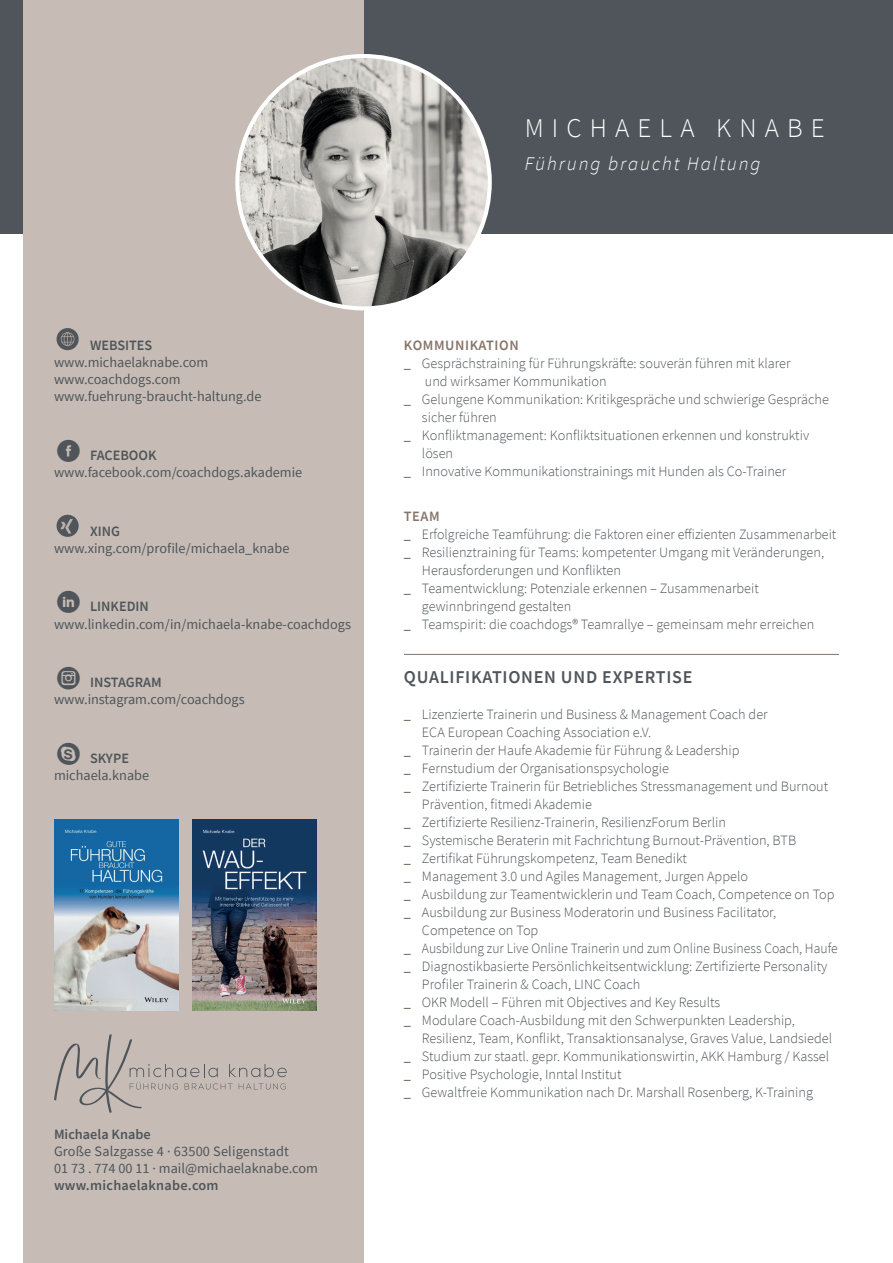
<style>
.page{position:relative;width:893px;height:1263px;background:#fff}
.page>*{position:absolute;margin:0;border:0;box-sizing:border-box;transform-origin:0 0}
.t1{font:34.5px "socialtype";color:#4f555a}
.t2{font:300 27px "Source Sans Pro";letter-spacing:.3em;color:#fff}
.t3{font:italic 300 19.35px "Source Sans Pro";letter-spacing:.1em;color:#fff}
.t4{font:600 18px "Source Sans Pro";letter-spacing:.04em;color:#4f555a}
.t5{font:300 14.25px "Source Sans Pro";color:#4f555a}
.t6{font:14.25px/17.1px "Source Sans Pro";color:#4f555a}
.t7{font:300 14.25px "Source Sans Pro";color:#4f555a;scale:.96 1}
.t8{font:600 14.25px "Source Sans Pro";color:#4f555a}
.t9{font:600 14.25px "Source Sans Pro";letter-spacing:.02em;color:#4f555a}
.t10{font:600 14.25px "Source Sans Pro";letter-spacing:.04em;color:#877469}
.s1{font-weight:700;color:#877469}
</style>
<div class="page">
<div style="left:0;top:0;width:893px;height:234px;background:#4f555a"></div>
<div style="left:23px;top:0;width:341px;height:1263px;background:#c6bcb5"></div>
<img style="left:237px;top:56px;width:253px;height:252px;border-radius:126px">
<div style="left:57px;top:328px;width:22px;height:22px;background:#4f555a;border-radius:50%"></div>
<svg style="left:61px;top:332px;width:13px;height:14px"></svg>
<div style="left:57px;top:515px;width:22px;height:22px;background:#4f555a;border-radius:50%"></div>
<svg style="left:60px;top:519px;width:13px;height:15px"></svg>
<svg style="left:54px;top:1034px;width:233px;height:79px"></svg>
<img style="left:54px;top:820px;width:124px;height:191px">
<img style="left:193px;top:820px;width:124px;height:191px">
<hr style="left:404px;top:654px;width:435px;height:1px;background:#877469">
<h2 class="t2" style="left:525px;top:112px;width:301px">MICHAELA KNABE</h2>
<h3 class="t3" style="left:525px;top:151px;width:237px">Führung braucht Haltung</h3>
<p class="t8" style="left:90px;top:336px;width:64px">WEBSITES</p>
<p class="t6" style="left:54px;top:354px;width:209px">www.michaelaknabe.com www.coachdogs.com www.fuehrung-braucht-haltung.de</p>
<h1 class="t1" style="left:54px;top:430px;width:30px">B</h1>
<p class="t8" style="left:90px;top:445px;width:68px">FACEBOOK</p>
<p class="t6" style="left:54px;top:463px;width:250px">www.facebook.com/coachdogs.akademie</p>
<p class="t8" style="left:90px;top:522px;width:32px">XING</p>
<p class="t6" style="left:54px;top:540px;width:237px">www.xing.com/profile/michaela_knabe</p>
<h1 class="t1" style="left:54px;top:582px;width:30px">D</h1>
<p class="t8" style="left:90px;top:597px;width:60px">LINKEDIN</p>
<p class="t6" style="left:54px;top:615px;width:298px">www.linkedin.com/in/michaela-knabe-coachdogs</p>
<h1 class="t1" style="left:54px;top:658px;width:30px">V</h1>
<p class="t8" style="left:90px;top:673px;width:73px">INSTAGRAM</p>
<p class="t6" style="left:54px;top:691px;width:192px">www.instagram.com/coachdogs</p>
<h1 class="t1" style="left:54px;top:733px;width:30px">S</h1>
<p class="t8" style="left:90px;top:748px;width:41px">SKYPE</p>
<p class="t6" style="left:54px;top:766px;width:97px">michaela.knabe</p>
<p class="t8" style="left:54px;top:1125px;width:98px">Michaela Knabe</p>
<p class="t6" style="left:54px;top:1142px;width:265px">Große Salzgasse 4 · 63500 Seligenstadt<br>01 73 . 774 00 11 · mail@michaelaknabe.com</p>
<p class="t9" style="left:54px;top:1176px;width:166px">www.michaelaknabe.com</p>
<p class="t10" style="left:404px;top:336px;width:116px">KOMMUNIKATION</p>
<p class="t5" style="left:404px;top:354px;width:388px"><span class="s1">_</span> Gesprächstraining für Führungskräfte: souverän führen mit klarer</p>
<p class="t5" style="left:425px;top:372px;width:183px">und wirksamer Kommunikation</p>
<p class="t5" style="left:404px;top:390px;width:426px"><span class="s1">_</span> Gelungene Kommunikation: Kritikgespräche und schwierige Gespräche</p>
<p class="t5" style="left:422px;top:408px;width:76px">sicher führen</p>
<p class="t5" style="left:404px;top:426px;width:407px"><span class="s1">_</span> Konfliktmanagement: Konfliktsituationen erkennen und konstruktiv</p>
<p class="t5" style="left:422px;top:444px;width:33px">lösen</p>
<p class="t5" style="left:404px;top:462px;width:384px"><span class="s1">_</span> Innovative Kommunikationstrainings mit Hunden als Co-Trainer</p>
<p class="t10" style="left:404px;top:507px;width:37px">TEAM</p>
<p class="t5" style="left:404px;top:525px;width:434px"><span class="s1">_</span> Erfolgreiche Teamführung: die Faktoren einer effizienten Zusammenarbeit</p>
<p class="t5" style="left:404px;top:543px;width:422px"><span class="s1">_</span> Resilienztraining für Teams: kompetenter Umgang mit Veränderungen,</p>
<p class="t5" style="left:422px;top:561px;width:200px">Herausforderungen und Konflikten</p>
<p class="t5" style="left:404px;top:579px;width:356px"><span class="s1">_</span> Teamentwicklung: Potenziale erkennen – Zusammenarbeit</p>
<p class="t5" style="left:422px;top:597px;width:151px">gewinnbringend gestalten</p>
<p class="t5" style="left:404px;top:615px;width:412px"><span class="s1">_</span> Teamspirit: die coachdogs® Teamrallye – gemeinsam mehr erreichen</p>
<p class="t4" style="left:404px;top:665px;width:290px">QUALIFIKATIONEN UND EXPERTISE</p>
<p class="t5" style="left:404px;top:705px;width:365px"><span class="s1">_</span> Lizenzierte Trainerin und Business &amp; Management Coach der</p>
<p class="t5" style="left:422px;top:723px;width:231px">ECA European Coaching Association e.V.</p>
<p class="t5" style="left:404px;top:741px;width:337px"><span class="s1">_</span> Trainerin der Haufe Akademie für Führung &amp; Leadership</p>
<p class="t5" style="left:404px;top:759px;width:266px"><span class="s1">_</span> Fernstudium der Organisationspsychologie</p>
<p class="t5" style="left:404px;top:777px;width:426px"><span class="s1">_</span> Zertifizierte Trainerin für Betriebliches Stressmanagement und Burnout</p>
<p class="t5" style="left:422px;top:795px;width:171px">Prävention, fitmedi Akademie</p>
<p class="t5" style="left:404px;top:813px;width:324px"><span class="s1">_</span> Zertifizierte Resilienz-Trainerin, ResilienzForum Berlin</p>
<p class="t5" style="left:404px;top:831px;width:394px"><span class="s1">_</span> Systemische Beraterin mit Fachrichtung Burnout-Prävention, BTB</p>
<p class="t5" style="left:404px;top:849px;width:285px"><span class="s1">_</span> Zertifikat Führungskompetenz, Team Benedikt</p>
<p class="t5" style="left:404px;top:867px;width:346px"><span class="s1">_</span> Management 3.0 und Agiles Management, Jurgen Appelo</p>
<p class="t5" style="left:404px;top:885px;width:432px"><span class="s1">_</span> Ausbildung zur Teamentwicklerin und Team Coach, Competence on Top</p>
<p class="t5" style="left:404px;top:903px;width:374px"><span class="s1">_</span> Ausbildung zur Business Moderatorin und Business Facilitator,</p>
<p class="t5" style="left:422px;top:921px;width:118px">Competence on Top</p>
<p class="t7" style="left:404px;top:939px;width:453px"><span class="s1">_</span> Ausbildung zur Live Online Trainerin und zum Online Business Coach, Haufe</p>
<p class="t5" style="left:404px;top:957px;width:425px"><span class="s1">_</span> Diagnostikbasierte Persönlichkeitsentwicklung: Zertifizierte Personality</p>
<p class="t5" style="left:422px;top:975px;width:220px">Profiler Trainerin &amp; Coach, LINC Coach</p>
<p class="t5" style="left:404px;top:993px;width:318px"><span class="s1">_</span> OKR Modell – Führen mit Objectives and Key Results</p>
<p class="t5" style="left:404px;top:1011px;width:392px"><span class="s1">_</span> Modulare Coach-Ausbildung mit den Schwerpunkten Leadership,</p>
<p class="t5" style="left:422px;top:1029px;width:412px">Resilienz, Team, Konflikt, Transaktionsanalyse, Graves Value, Landsiedel</p>
<p class="t5" style="left:404px;top:1047px;width:427px"><span class="s1">_</span> Studium zur staatl. gepr. Kommunikationswirtin, AKK Hamburg / Kassel</p>
<p class="t5" style="left:404px;top:1065px;width:219px"><span class="s1">_</span> Positive Psychologie, Inntal Institut</p>
<p class="t5" style="left:404px;top:1083px;width:410px"><span class="s1">_</span> Gewaltfreie Kommunikation nach Dr. Marshall Rosenberg, K-Training</p>
</div>
